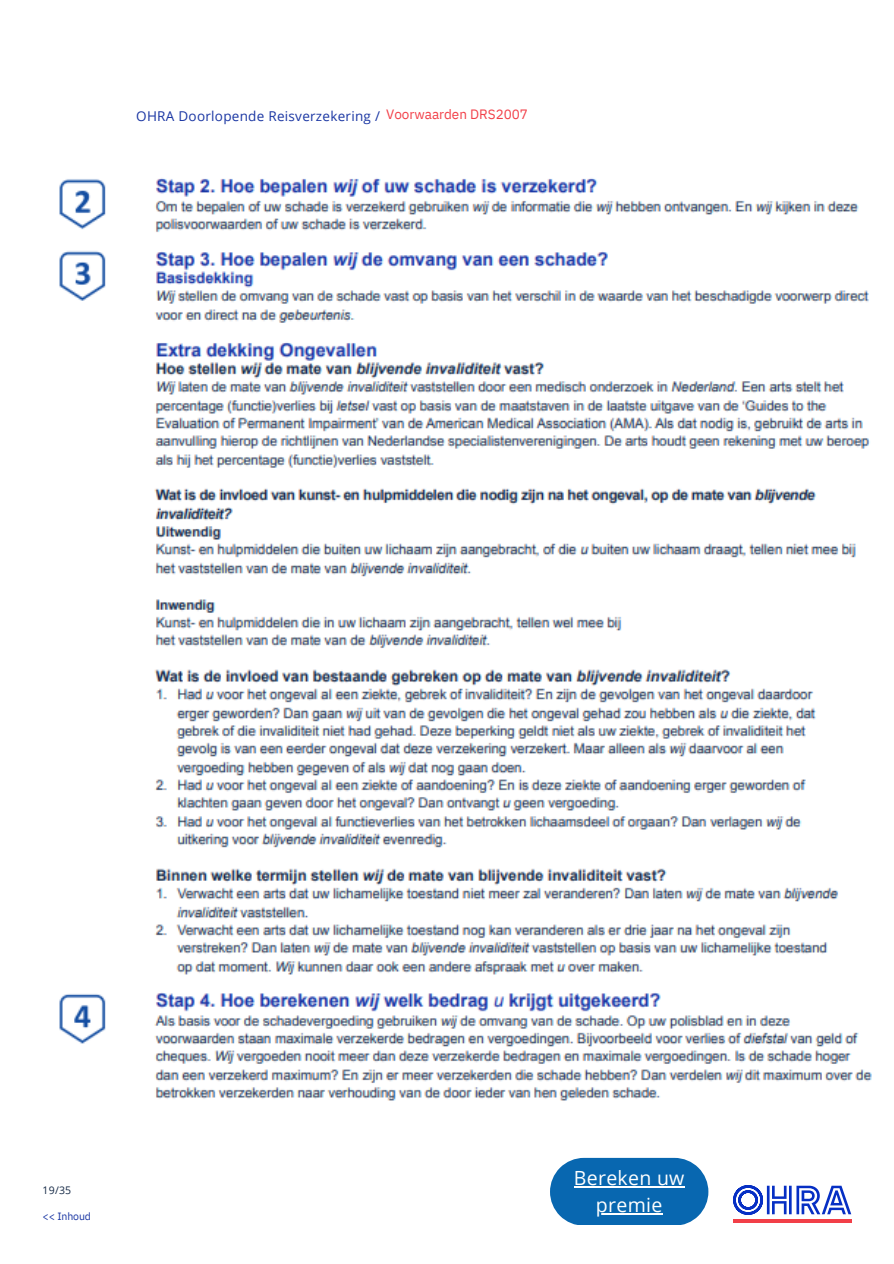
<style>
.page{position:relative;width:894px;height:1264px;background:#fff}
.page>*{position:absolute;margin:0;border:0;box-sizing:border-box;transform-origin:0 0}
.t1{font:19.5px/27px "Open Sans";letter-spacing:.015em;color:#fff;text-align:center}
.t2{font:13.5px "Open Sans";letter-spacing:.02em;color:#1a36a3}
.t3{font:10.5px "IBM Plex Sans";letter-spacing:-.01em;color:#1a36a3}
.t4{font:10.5px "Open Sans";color:#132744}
.s1{font-family:"IBM Plex Sans";color:#f23f48}
</style>
<div class="page">
<svg style="left:733px;top:1185px;width:118px;height:29px"></svg>
<hr style="left:733px;top:1219px;width:118px;height:3px;background:#f23f48">
<img style="left:59px;top:178px;width:813px;height:923px">
<svg style="left:550px;top:1157px;width:158px;height:67px;background:#2578b9"></svg>
<hr style="left:573px;top:1185px;width:111px;height:2px;background:#fff">
<hr style="left:595px;top:1212px;width:67px;height:2px;background:#fff">
<p class="t2" style="left:136px;top:107px;width:393px">OHRA Doorlopende Reisverzekering / <span class="s1">Voorwaarden DRS2007</span></p>
<p class="t4" style="left:43px;top:1182px;width:30px">19/35</p>
<p class="t3" style="left:43px;top:1209px;width:50px">&lt;&lt; Inhoud</p>
<h1 class="t1" style="left:573px;top:1163px;width:112px">Bereken uw premie</h1>
</div>
